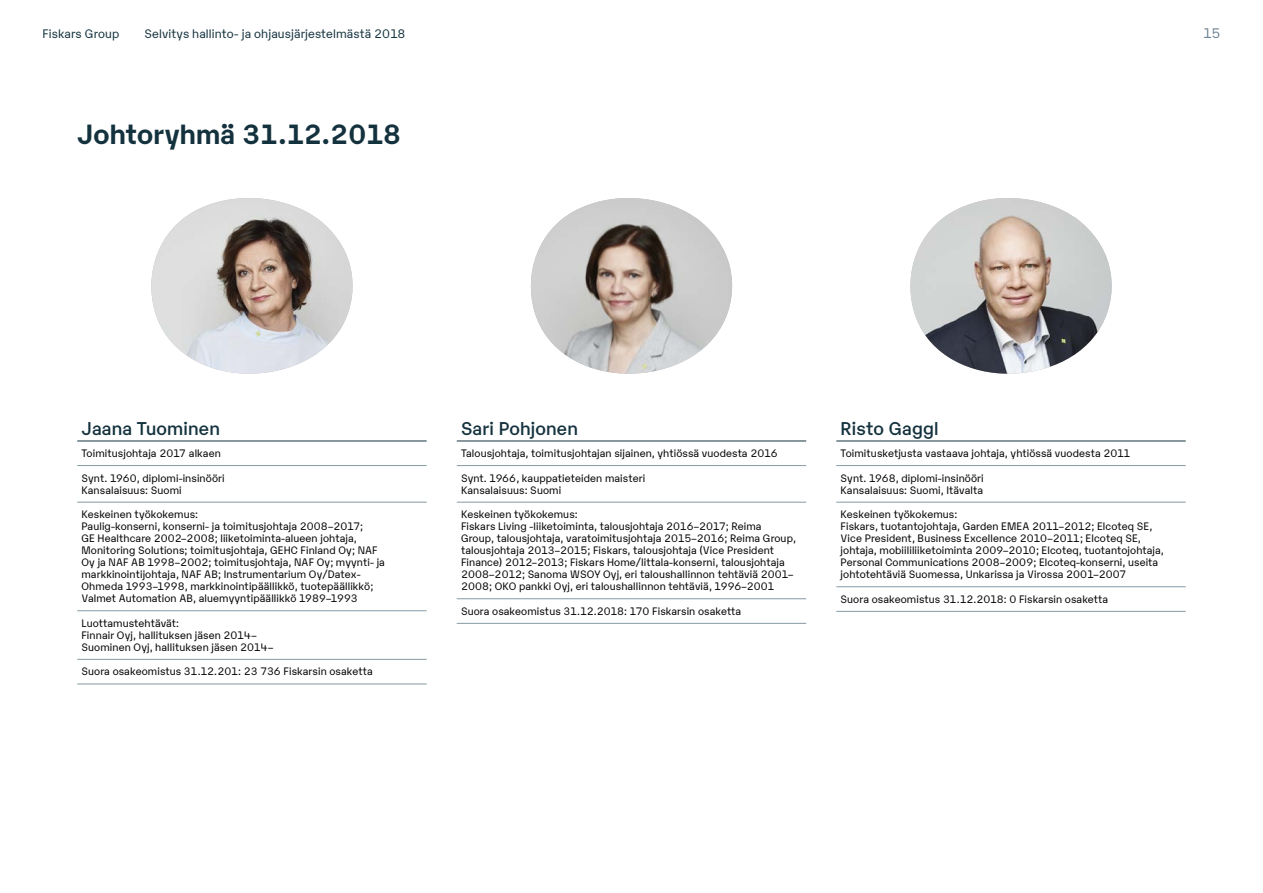
<style>
.page{position:relative;width:1263px;height:893px;background:#fff}
.page>*{position:absolute;margin:0;border:0;box-sizing:border-box;transform-origin:0 0}
.t1{font:700 27px "Karelia";letter-spacing:.01em;color:#14323e}
.t2{font:500 18px "Karelia";letter-spacing:.01em;color:#14323e}
.t3{font:13.5px "Karelia";color:#6e8493}
.t4{font:12px "Karelia";letter-spacing:.01em;color:#14323e}
.t5{font:10.5px/12px "Karelia";letter-spacing:.01em;color:#000}
</style>
<div class="page">
<hr style="left:77px;top:684px;width:350px;height:1px;background:#8699a5">
<hr style="left:77px;top:441px;width:350px;height:1px;background:#14323e">
<hr style="left:77px;top:465px;width:350px;height:1px;background:#8699a5">
<hr style="left:77px;top:502px;width:350px;height:1px;background:#8699a5">
<hr style="left:77px;top:610px;width:350px;height:1px;background:#8699a5">
<hr style="left:77px;top:659px;width:350px;height:1px;background:#8699a5">
<hr style="left:457px;top:441px;width:349px;height:1px;background:#14323e">
<hr style="left:457px;top:623px;width:349px;height:1px;background:#8699a5">
<hr style="left:457px;top:465px;width:349px;height:1px;background:#8699a5">
<hr style="left:457px;top:502px;width:349px;height:1px;background:#8699a5">
<hr style="left:457px;top:598px;width:349px;height:1px;background:#8699a5">
<hr style="left:836px;top:441px;width:350px;height:1px;background:#14323e">
<hr style="left:836px;top:611px;width:350px;height:1px;background:#8699a5">
<hr style="left:836px;top:465px;width:350px;height:1px;background:#8699a5">
<hr style="left:836px;top:502px;width:350px;height:1px;background:#8699a5">
<hr style="left:836px;top:586px;width:350px;height:1px;background:#8699a5">
<img style="left:151px;top:198px;width:202px;height:176px">
<img style="left:530px;top:198px;width:203px;height:176px">
<img style="left:910px;top:198px;width:202px;height:176px">
<p class="t4" style="left:43px;top:25px;width:78px">Fiskars Group</p>
<p class="t4" style="left:145px;top:25px;width:262px">Selvitys hallinto- ja ohjausjärjestelmästä 2018</p>
<p class="t3" style="left:1203px;top:24px;width:19px">15</p>
<h1 class="t1" style="left:77px;top:114px;width:325px">Johtoryhmä 31.12.2018</h1>
<h2 class="t2" style="left:81px;top:415px;width:140px">Jaana Tuominen</h2>
<p class="t5" style="left:81px;top:446px;width:141px">Toimitusjohtaja 2017 alkaen</p>
<p class="t5" style="left:81px;top:471px;width:145px">Synt. 1960, diplomi-insinööri<br>Kansalaisuus: Suomi</p>
<p class="t5" style="left:81px;top:508px;width:305px">Keskeinen työkokemus:<br>Paulig-konserni, konserni- ja toimitusjohtaja 2008–2017;<br>GE Healthcare 2002–2008; liiketoiminta-alueen johtaja, Monitoring Solutions; toimitusjohtaja, GEHC Finland Oy; NAF Oy ja NAF AB 1998–2002; toimitusjohtaja, NAF Oy; myynti- ja markkinointijohtaja, NAF AB; Instrumentarium Oy/Datex-Ohmeda 1993–1998, markkinointipäällikkö, tuotepäällikkö; Valmet Automation AB, aluemyyntipäällikkö 1989–1993</p>
<p class="t5" style="left:81px;top:616px;width:193px">Luottamustehtävät:<br>Finnair Oyj, hallituksen jäsen 2014–<br>Suominen Oyj, hallituksen jäsen 2014–</p>
<p class="t5" style="left:81px;top:665px;width:293px">Suora osakeomistus 31.12.201: 23 736 Fiskarsin osaketta</p>
<h2 class="t2" style="left:461px;top:415px;width:118px">Sari Pohjonen</h2>
<p class="t5" style="left:461px;top:446px;width:318px">Talousjohtaja, toimitusjohtajan sijainen, yhtiössä vuodesta 2016</p>
<p class="t5" style="left:461px;top:471px;width:186px">Synt. 1966, kauppatieteiden maisteri<br>Kansalaisuus: Suomi</p>
<p class="t5" style="left:461px;top:508px;width:336px">Keskeinen työkokemus:<br>Fiskars Living -liiketoiminta, talousjohtaja 2016–2017; Reima Group, talousjohtaja, varatoimitusjohtaja 2015–2016; Reima Group, talousjohtaja 2013–2015; Fiskars, talousjohtaja (Vice President Finance) 2012–2013; Fiskars Home/Iittala-konserni, talousjohtaja 2008–2012; Sanoma WSOY Oyj, eri taloushallinnon tehtäviä 2001– 2008; OKO pankki Oyj, eri taloushallinnon tehtäviä, 1996–2001</p>
<p class="t5" style="left:461px;top:604px;width:282px">Suora osakeomistus 31.12.2018: 170 Fiskarsin osaketta</p>
<h2 class="t2" style="left:840px;top:415px;width:100px">Risto Gaggl</h2>
<p class="t5" style="left:840px;top:446px;width:291px">Toimitusketjusta vastaava johtaja, yhtiössä vuodesta 2011</p>
<p class="t5" style="left:840px;top:471px;width:145px">Synt. 1968, diplomi-insinööri<br>Kansalaisuus: Suomi, Itävalta</p>
<p class="t5" style="left:840px;top:508px;width:325px">Keskeinen työkokemus:<br>Fiskars, tuotantojohtaja, Garden EMEA 2011–2012; Elcoteq SE, Vice President, Business Excellence 2010–2011; Elcoteq SE, johtaja, mobiililiiketoiminta 2009–2010; Elcoteq, tuotantojohtaja, Personal Communications 2008–2009; Elcoteq-konserni, useita johtotehtäviä Suomessa, Unkarissa ja Virossa 2001–2007</p>
<p class="t5" style="left:840px;top:592px;width:269px">Suora osakeomistus 31.12.2018: 0 Fiskarsin osaketta</p>
</div>
